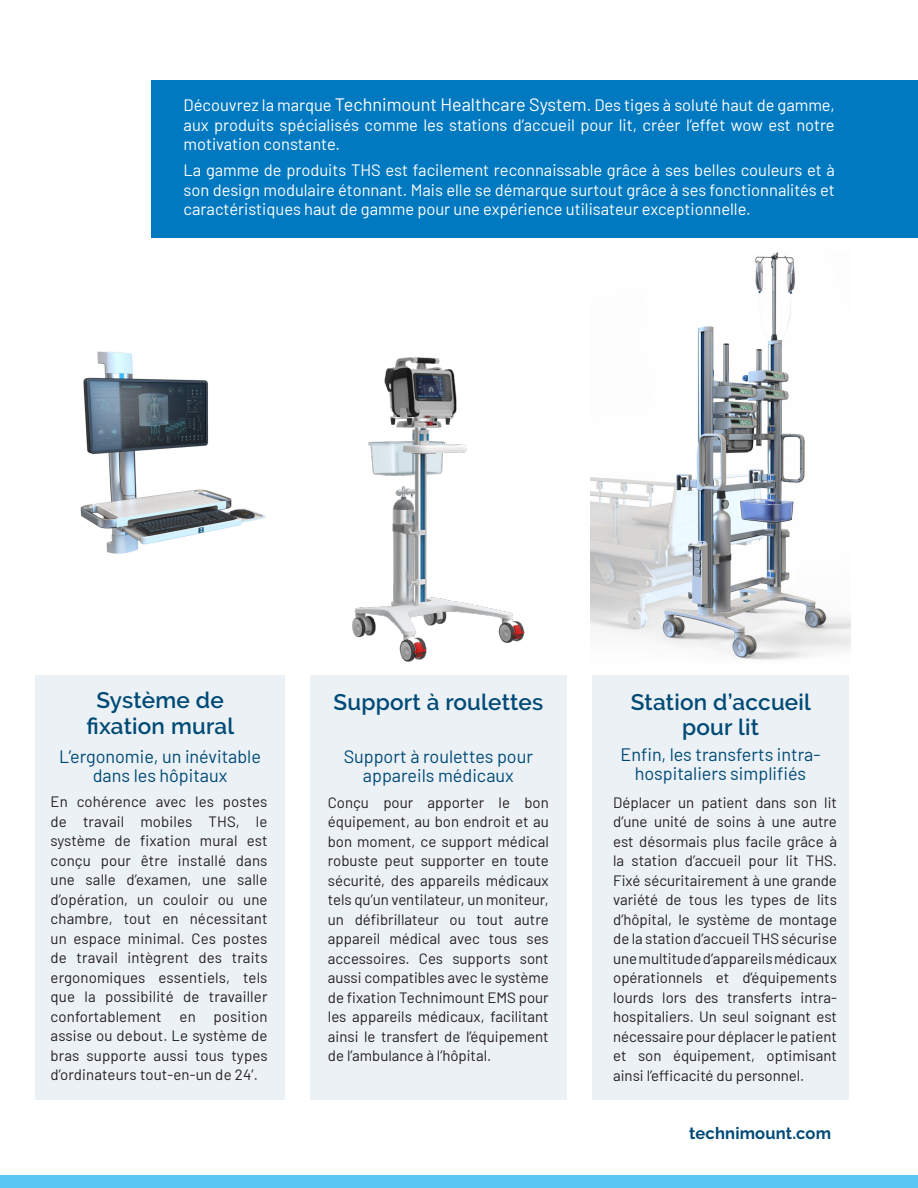
<style>
.page{position:relative;width:918px;height:1188px;background:#fff}
.page>*{position:absolute;margin:0;border:0;box-sizing:border-box;transform-origin:0 0}
.TM_Subtitle_2_blue{font:600 22.5px/25.5px "Raleway";letter-spacing:.01em;color:#004a76;text-align:center}
.Highlight_phrase{font:18px/19.5px "Barlow";color:#004a76;text-align:center}
.TM_Paragraph_Normal{font:16.5px/19.5px "Barlow";color:#fff;text-align:justify}
.webpage_bottom{font:700 16.5px "Raleway";letter-spacing:.01em;color:#004a76}
.TM_Paragraph_Product_Description{font:15px/19.5px "Barlow";color:#231f20;text-align:justify}
.s1{font-size:18px}
</style>
<div class="page">
<div style="left:151px;top:80px;width:767px;height:158px;background:#0079c0"></div>
<img style="left:352px;top:357px;width:173px;height:305px">
<img style="left:591px;top:252px;width:259px;height:408px">
<img style="left:80px;top:351px;width:185px;height:203px">
<div style="left:35px;top:675px;width:250px;height:425px;background:#ecf1f5"></div>
<div style="left:310px;top:675px;width:257px;height:425px;background:#ecf1f5"></div>
<div style="left:592px;top:675px;width:257px;height:425px;background:#ecf1f5"></div>
<div style="left:0;top:1175px;width:918px;height:13px;background:#5ac5f0"></div>
<p class="TM_Paragraph_Normal" style="left:184px;top:94px;width:653px">Découvrez la marque <span class="s1">Technimount Healthcare System</span>. Des tiges à soluté haut de gamme, aux produits spécialisés comme les stations d’accueil pour lit, créer l’effet wow est notre motivation constante.</p>
<p class="TM_Paragraph_Normal" style="left:184px;top:159px;width:653px">La gamme de produits THS est facilement reconnaissable grâce à ses belles couleurs et à son design modulaire étonnant. Mais elle se démarque surtout grâce à ses fonctionnalités et caractéristiques haut de gamme pour une expérience utilisateur exceptionnelle.</p>
<p class="TM_Subtitle_2_blue" style="left:87px;top:688px;width:149px">Système de fixation mural</p>
<p class="TM_Subtitle_2_blue" style="left:333px;top:689px;width:211px">Support à roulettes</p>
<p class="TM_Subtitle_2_blue" style="left:631px;top:689px;width:182px">Station d’accueil pour lit</p>
<p class="Highlight_phrase" style="left:59px;top:745px;width:203px">L’ergonomie, un inévitable dans les hôpitaux</p>
<p class="Highlight_phrase" style="left:344px;top:745px;width:191px">Support à roulettes pour appareils médicaux</p>
<p class="Highlight_phrase" style="left:620px;top:743px;width:202px">Enfin, les transferts intra&shy;hospitaliers simplifiés</p>
<p class="TM_Paragraph_Product_Description" style="left:51px;top:791px;width:219px">En cohérence avec les postes de travail mobiles THS, le système de fixation mural est conçu pour être installé dans une salle d’examen, une salle d’opération, un couloir ou une chambre, tout en nécessitant un espace minimal. Ces postes de travail intègrent des traits ergonomiques essentiels, tels que la possibilité de travailler confortablement en position assise ou debout. Le système de bras supporte aussi tous types d’ordinateurs tout-en-un de 24’.</p>
<p class="TM_Paragraph_Product_Description" style="left:328px;top:792px;width:222px">Conçu pour apporter le bon équipement, au bon endroit et au bon moment, ce support médical robuste peut supporter en toute sécurité, des appareils médicaux tels qu’un ventilateur, un moniteur, un défibrillateur ou tout autre appareil médical avec tous ses accessoires. Ces supports sont aussi compatibles avec le système de fixation Technimount EMS pour les appareils médicaux, facilitant ainsi le transfert de l’équipement de l’ambulance à l’hôpital.</p>
<p class="TM_Paragraph_Product_Description" style="left:613px;top:791px;width:225px">Déplacer un patient dans son lit d’une unité de soins à une autre est désormais plus facile grâce à la station d’accueil pour lit THS.<br>Fixé sécuritairement à une grande variété de tous les types de lits d’hôpital, le système de montage de la station d’accueil THS sécurise une multitude d’appareils médicaux opérationnels et d’équipements lourds lors des transferts intra&shy;hospitaliers. Un seul soignant est nécessaire pour déplacer le patient et son équipement, optimisant ainsi l’efficacité du personnel.</p>
<p class="webpage_bottom" style="left:689px;top:1123px;width:143px">technimount.com</p>
</div>
